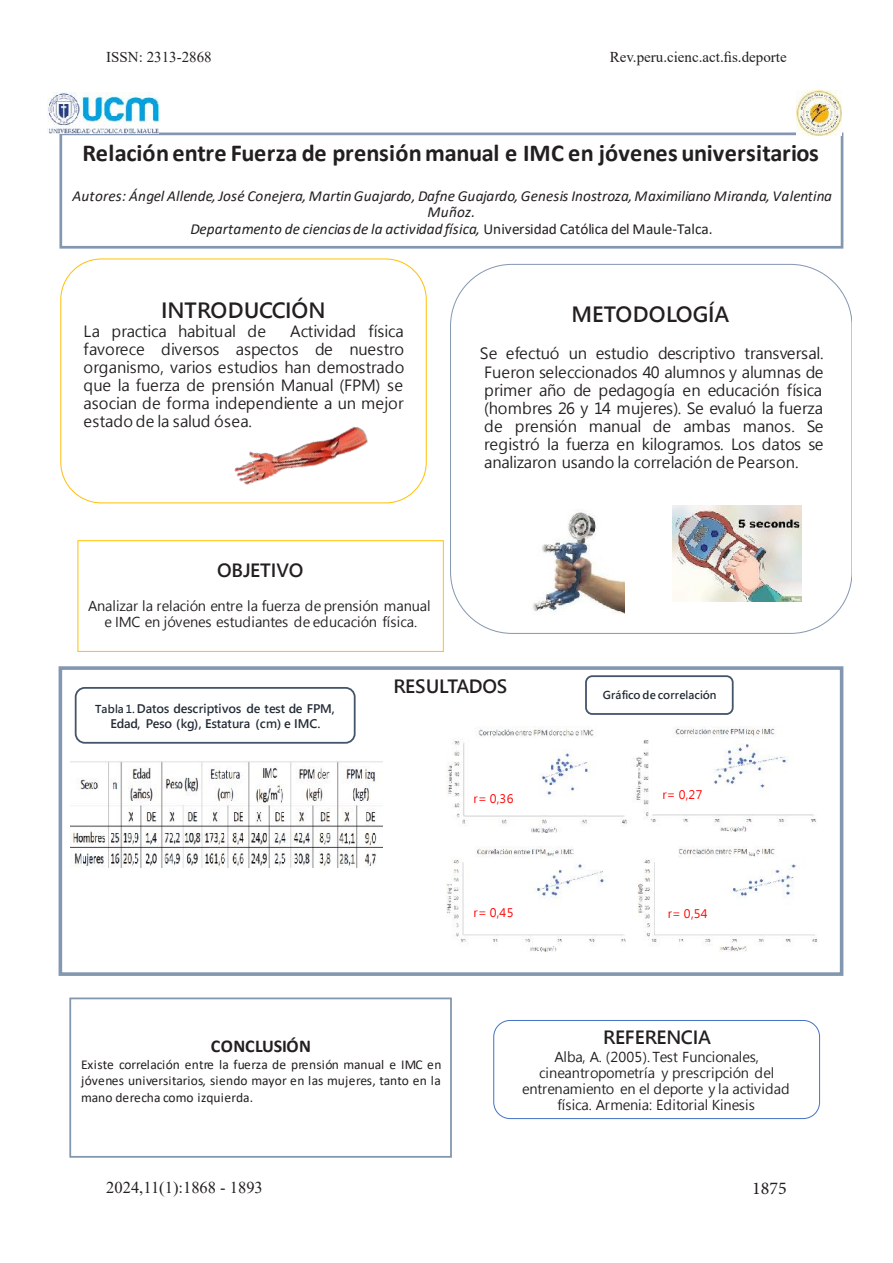
<style>
.page{position:relative;width:893px;height:1263px;background:#fff}
.page>*{position:absolute;margin:0;border:0;box-sizing:border-box;transform-origin:0 0}
.t1{font:700 24.3px "Calibri";letter-spacing:.005em;color:#231f20}
.t2{font:700 20.7px "Microsoft Jheng Hei";color:#231f20}
.t3{font:700 18px "Microsoft Jheng Hei";letter-spacing:-.01em;color:#231f20}
.t4{font:700 18px "Calibri";letter-spacing:-.005em;color:#231f20}
.t5{font:18px "Minion Pro";color:#231f20}
.t6{font:16.5px "Times New Roman";color:#231f20}
.t7{font:15.3px/18px "Microsoft Jheng Hei";letter-spacing:-.015em;color:#231f20;text-align:justify}
.t8{font:italic 15.3px/16.2px "Calibri";letter-spacing:.01em;color:#231f20;text-align:center}
.t9{font:15px "Times New Roman";color:#231f20}
.t10{font:13.5px/16.2px "Microsoft Jheng Hei";letter-spacing:-.01em;color:#231f20;text-align:center}
.t11{font:13.5px/16.2px "Calibri";letter-spacing:.005em;color:#231f20;text-align:justify}
.t12{font:700 11.7px/14.4px "Microsoft Jheng Hei";letter-spacing:-.01em;color:#222a35;text-align:center}
.t13{font:11.7px "Microsoft Jheng Hei";letter-spacing:.035em;color:#f00}
.t14{font:700 10.8px "Microsoft Jheng Hei";letter-spacing:.01em;color:#222a35}
.s1{font-style:normal}
.s2{font-size:10.8px}
</style>
<div class="page">
<div style="left:59px;top:132px;width:784px;height:117px;border:3px solid #8497b0"></div>
<img style="left:48px;top:93px;width:110px;height:40px">
<div style="left:60px;top:258px;width:367px;height:245px;background:#fff;border:1px solid #ffc000;border-radius:41px"></div>
<svg style="left:450px;top:264px;width:401px;height:370px"></svg>
<div style="left:77px;top:540px;width:367px;height:112px;border:1px solid #ffc000"></div>
<div style="left:59px;top:666px;width:784px;height:310px;border:4px solid #8497b0"></div>
<div style="left:75px;top:687px;width:281px;height:57px;background:#fff;border:2px solid #44546a;border-radius:9px"></div>
<div style="left:69px;top:997px;width:383px;height:161px;border:2px solid #8497b0"></div>
<div style="left:493px;top:1020px;width:327px;height:99px;background:#fff;border:1px solid #4472c4;border-radius:16px"></div>
<div style="left:585px;top:675px;width:149px;height:40px;background:#fff;border:2px solid #44546a;border-radius:6px"></div>
<img style="left:509px;top:510px;width:116px;height:107px">
<img style="left:672px;top:505px;width:129px;height:96px">
<img style="left:70px;top:761px;width:313px;height:106px">
<img style="left:446px;top:726px;width:371px;height:107px">
<img style="left:446px;top:846px;width:372px;height:106px">
<img style="left:211px;top:427px;width:183px;height:115px">
<img style="left:797px;top:90px;width:45px;height:45px">
<p class="t9" style="left:106px;top:47px;width:107px">ISSN: 2313-2868</p>
<p class="t9" style="left:610px;top:47px;width:178px">Rev.peru.cienc.act.fis.deporte</p>
<p class="t1" style="left:82px;top:135px;width:738px">Relación entre Fuerza de prensión manual e IMC en jóvenes universitarios</p>
<p class="t8" style="left:72px;top:187px;width:761px">Autores: Ángel Allende, José Conejera, Martin Guajardo, Dafne Guajardo, Genesis Inostroza, Maximiliano Miranda, Valentina<br>Muñoz.<br>Departamento de ciencias de la actividad física, <span class="s1">Universidad Católica del Maule-Talca.</span></p>
<p class="t2" style="left:161px;top:297px;width:166px">INTRODUCCIÓN</p>
<p class="t7" style="left:84px;top:322px;width:184px">La practica habitual de</p>
<p class="t7" style="left:84px;top:322px;width:322px;text-indent:206px">Actividad física favorece diversos aspectos de nuestro organismo, varios estudios han demostrado que la fuerza de prensión Manual (FPM) se asocian de forma independiente a un mejor estado de la salud ósea.</p>
<p class="t3" style="left:217px;top:559px;width:88px">OBJETIVO</p>
<p class="t10" style="left:88px;top:598px;width:344px">Analizar la relación entre la fuerza de prensión manual e IMC en jóvenes estudiantes de educación física.</p>
<p class="t2" style="left:572px;top:301px;width:159px">METODOLOGÍA</p>
<p class="t7" style="left:480px;top:345px;width:346px">Se efectuó un estudio descriptivo transversal.<br>Fueron seleccionados 40 alumnos y alumnas de primer año de pedagogía en educación física (hombres 26 y 14 mujeres). Se evaluó la fuerza de prensión manual de ambas manos. Se registró la fuerza en kilogramos. Los datos se analizaron usando la correlación de Pearson.</p>
<p class="t12" style="left:95px;top:702px;width:241px"><span class="s2">Tabla 1.</span> Datos descriptivos de test de FPM,<br>Edad, Peso (kg), Estatura (cm) e IMC.</p>
<p class="t3" style="left:393px;top:675px;width:116px">RESULTADOS</p>
<p class="t13" style="left:474px;top:791px;width:42px">r= 0,36</p>
<p class="t14" style="left:603px;top:688px;width:115px">Gráfico de correlación</p>
<p class="t13" style="left:662px;top:787px;width:42px">r= 0,27</p>
<p class="t13" style="left:474px;top:905px;width:42px">r= 0,45</p>
<p class="t13" style="left:668px;top:906px;width:42px">r= 0,54</p>
<p class="t4" style="left:211px;top:1033px;width:102px">CONCLUSIÓN</p>
<p class="t11" style="left:81px;top:1056px;width:362px">Existe correlación entre la fuerza de prensión manual e IMC en jóvenes universitarios, siendo mayor en las mujeres, tanto en la mano derecha como izquierda.</p>
<p class="t3" style="left:603px;top:1026px;width:109px">REFERENCIA</p>
<p class="t10" style="left:522px;top:1049px;width:269px">Alba, A. (2005). Test Funcionales, cineantropometría y prescripción del entrenamiento en el deporte y la actividad física. Armenia: Editorial Kinesis</p>
<p class="t6" style="left:106px;top:1175px;width:158px">2024,11(1):1868 - 1893</p>
<p class="t5" style="left:752px;top:1176px;width:36px">1875</p>
</div>
